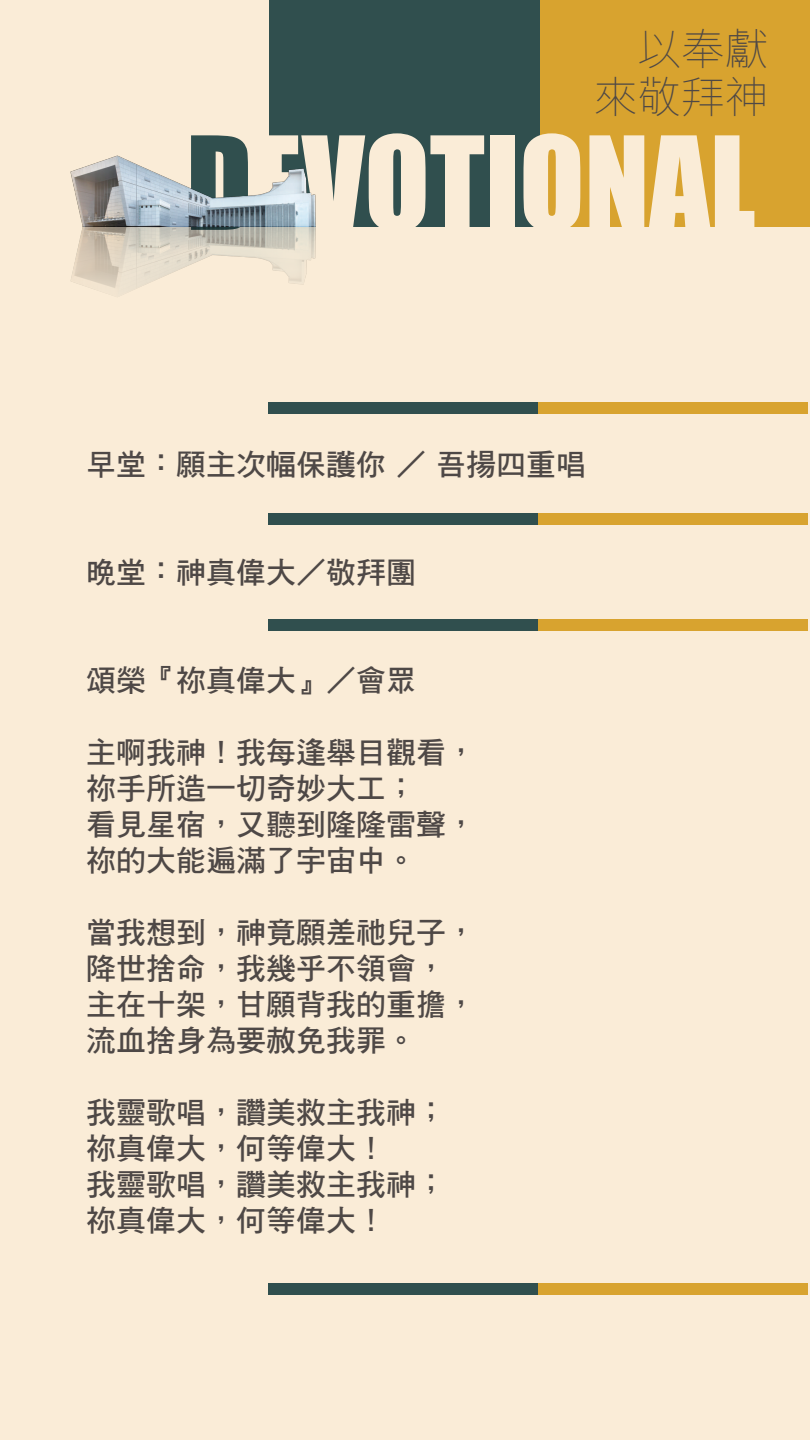
<style>
.page{position:relative;width:810px;height:1440px;background:#fff}
.page>*{position:absolute;margin:0;border:0;box-sizing:border-box;transform-origin:0 0}
.t1{font:119.55px "Impact";color:#faecd7}
.t2{font:100 43.65px/47.6px "Noto Sans CJ Ktc";color:#4e4846;text-align:right}
.t3{font:30px/36px "DF Hei Std W7";color:#4e4846}
.s1{color:#304f4e}
</style>
<div class="page">
<div style="left:0;top:227px;width:810px;height:1213px;background:#faecd7"></div>
<div style="left:0;top:0;width:270px;height:227px;background:#faecd7"></div>
<div style="left:270px;top:0;width:270px;height:227px;background:#304f4e"></div>
<div style="left:540px;top:0;width:270px;height:227px;background:#d8a32f"></div>
<img style="left:70px;top:151px;width:246px;height:144px">
<div style="left:268px;top:403px;width:270px;height:11px;background:#304f4e"></div>
<div style="left:538px;top:403px;width:270px;height:11px;background:#d8a32f"></div>
<div style="left:268px;top:513px;width:270px;height:12px;background:#304f4e"></div>
<div style="left:538px;top:513px;width:270px;height:12px;background:#d8a32f"></div>
<div style="left:268px;top:619px;width:270px;height:12px;background:#304f4e"></div>
<div style="left:538px;top:619px;width:270px;height:12px;background:#d8a32f"></div>
<div style="left:268px;top:1283px;width:270px;height:12px;background:#304f4e"></div>
<div style="left:538px;top:1283px;width:270px;height:12px;background:#d8a32f"></div>
<h2 class="t2" style="left:594px;top:26px;width:176px">以奉獻來敬拜神</h2>
<h1 class="t1" style="left:186px;top:90px;width:571px"><span class="s1">D</span>EVOTIONAL</h1>
<p class="t3" style="left:86px;top:445px;width:501px">早堂：願主次幅保護你 ／ 吾揚四重唱</p>
<p class="t3" style="left:86px;top:553px;width:332px">晚堂：神真偉大／敬拜團</p>
<p class="t3" style="left:86px;top:661px;width:332px">頌榮『祢真偉大』／會眾</p>
<p class="t3" style="left:86px;top:733px;width:392px">主啊我神！我每逢舉目觀看，祢手所造一切奇妙大工；<br>看見星宿，又聽到隆隆雷聲，祢的大能遍滿了宇宙中。</p>
<p class="t3" style="left:86px;top:913px;width:392px">當我想到，神竟願差祂兒子，降世捨命，我幾乎不領會，主在十架，甘願背我的重擔，流血捨身為要赦免我罪。</p>
<p class="t3" style="left:86px;top:1093px;width:362px">我靈歌唱，讚美救主我神；祢真偉大，何等偉大！<br>我靈歌唱，讚美救主我神；祢真偉大，何等偉大！</p>
</div>
